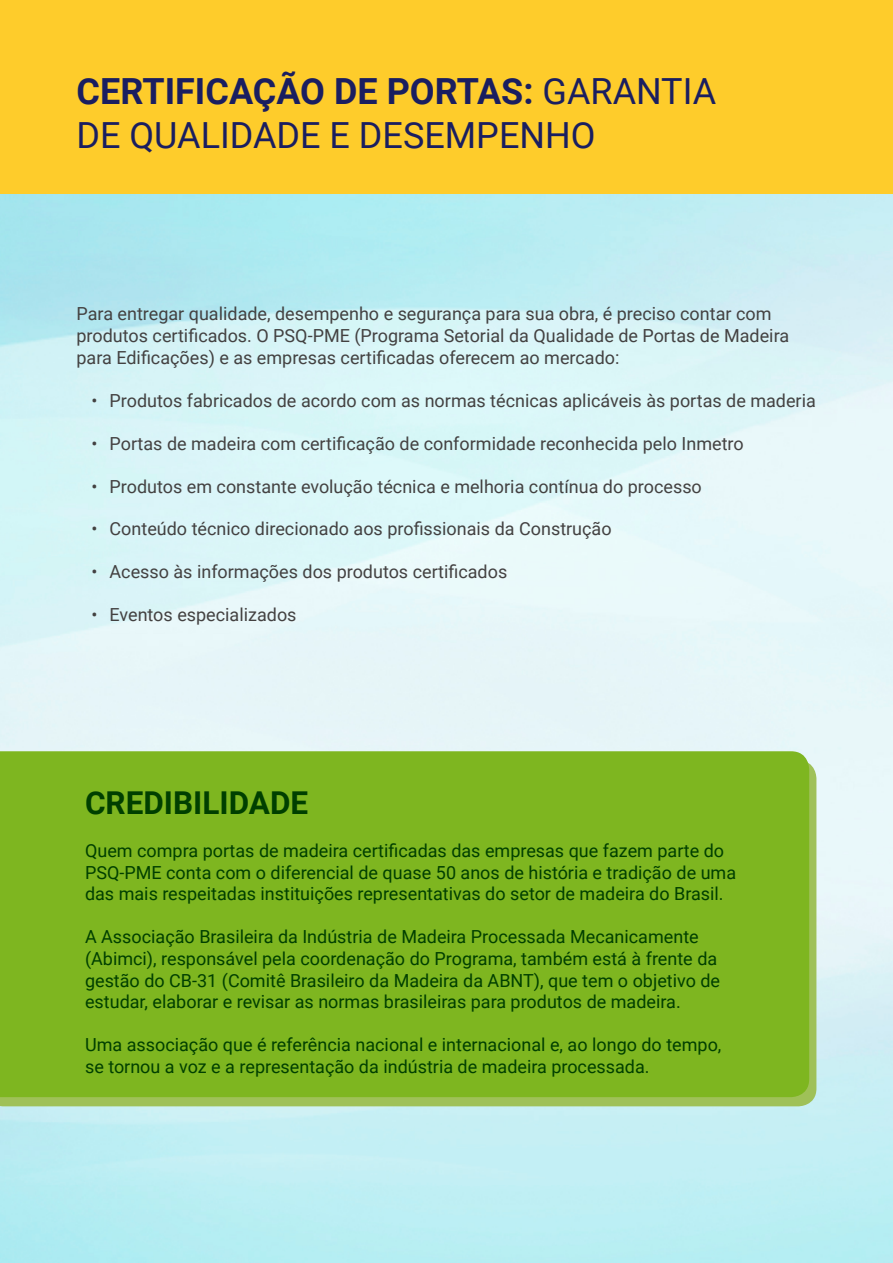
<style>
.page{position:relative;width:893px;height:1263px;background:#fff}
.page>*{position:absolute;margin:0;border:0;box-sizing:border-box;transform-origin:0 0}
.t1{font:36px/43.2px "Roboto";color:#1a1e60}
.t2{font:700 31.5px "Roboto";color:#003f00}
.t3{font:18px/21.6px "Roboto";color:#003f00}
.t4{font:18px/21.6px "Roboto";color:#434141}
.s1{font-weight:700}
</style>
<div class="page">
<img style="left:0;top:193px;width:893px;height:1070px">
<div style="left:0;top:0;width:893px;height:193px;background:#fecc2b"></div>
<svg style="left:0;top:760px;width:816px;height:346px;background:#9fc158"></svg>
<div style="left:0;top:751px;width:809px;height:346px;background:#7eb620"></div>
<h1 class="t1" style="left:77px;top:69px;width:641px"><span class="s1">CERTIFICAÇÃO DE PORTAS:</span> GARANTIA<br>DE QUALIDADE E DESEMPENHO</h1>
<p class="t4" style="left:77px;top:303px;width:714px">Para entregar qualidade, desempenho e segurança para sua obra, é preciso contar com produtos certificados. O PSQ-PME (Programa Setorial da Qualidade de Portas de Madeira para Edificações) e as empresas certificadas oferecem ao mercado:</p>
<p class="t4" style="left:92px;top:389px;width:726px">• Produtos fabricados de acordo com as normas técnicas aplicáveis às portas de maderia</p>
<p class="t4" style="left:92px;top:432px;width:654px">• Portas de madeira com certificação de conformidade reconhecida pelo Inmetro</p>
<p class="t4" style="left:92px;top:475px;width:612px">• Produtos em constante evolução técnica e melhoria contínua do processo</p>
<p class="t4" style="left:92px;top:518px;width:522px">• Conteúdo técnico direcionado aos profissionais da Construção</p>
<p class="t4" style="left:92px;top:560px;width:417px">• Acesso às informações dos produtos certificados</p>
<p class="t4" style="left:92px;top:603px;width:207px">• Eventos especializados</p>
<h2 class="t2" style="left:85px;top:780px;width:225px">CREDIBILIDADE</h2>
<p class="t3" style="left:85px;top:839px;width:653px">Quem compra portas de madeira certificadas das empresas que fazem parte do<br>PSQ-PME conta com o diferencial de quase 50 anos de história e tradição de uma das mais respeitadas instituições representativas do setor de madeira do Brasil.</p>
<p class="t3" style="left:85px;top:925px;width:637px">A Associação Brasileira da Indústria de Madeira Processada Mecanicamente (Abimci), responsável pela coordenação do Programa, também está à frente da gestão do CB-31 (Comitê Brasileiro da Madeira da ABNT), que tem o objetivo de estudar, elaborar e revisar as normas brasileiras para produtos de madeira.</p>
<p class="t3" style="left:85px;top:1033px;width:638px">Uma associação que é referência nacional e internacional e, ao longo do tempo, se tornou a voz e a representação da indústria de madeira processada.</p>
</div>
